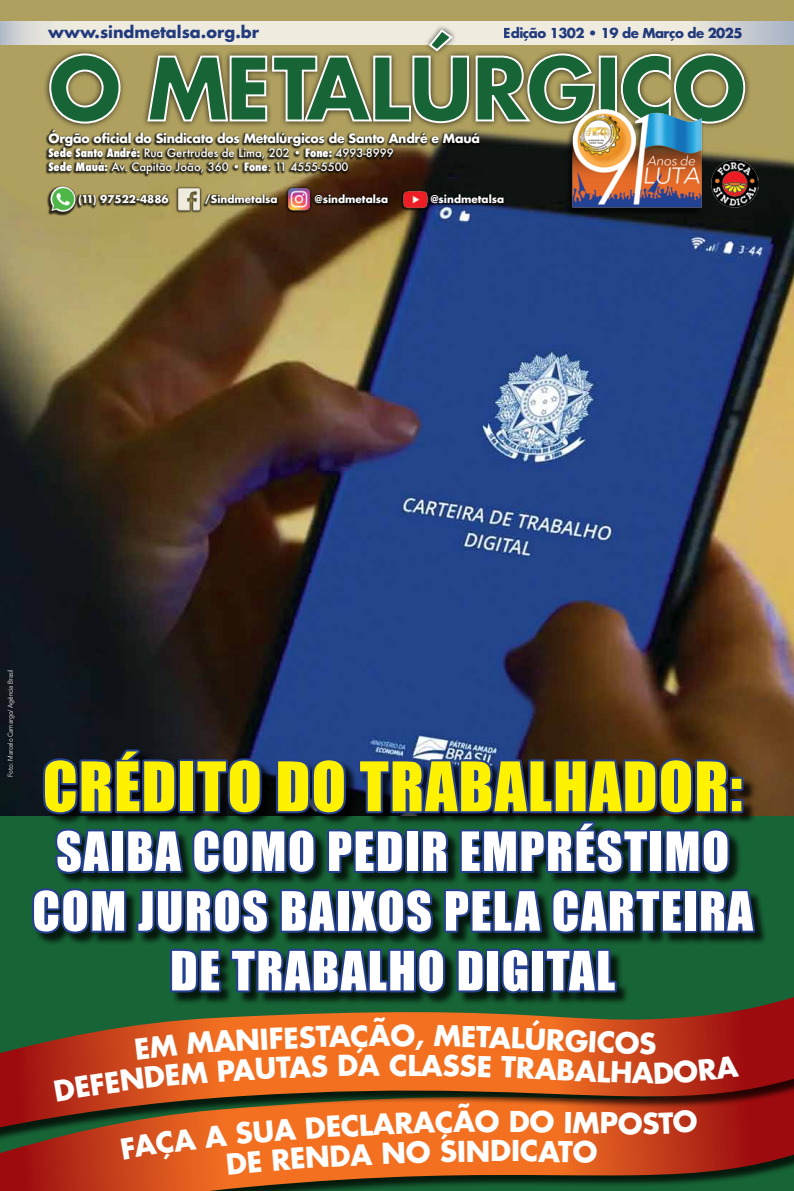
<style>
.page{position:relative;width:794px;height:1191px;background:#fff}
.page>*{position:absolute;margin:0;border:0;box-sizing:border-box;transform-origin:0 0}
.t1{font:700 84.7px "Futura";letter-spacing:-.02em;color:#176436}
.t2{font:63px "Impact";letter-spacing:.02em;color:#fff200}
.t3{font:50px/59.7px "Impact";letter-spacing:.03em;color:#fff;text-align:center}
.t4{font:700 28px "Futura";letter-spacing:-.01em;color:#fff}
.t5{font:700 16px "Futura";color:#25408f}
.t6{font:700 13.4px "Futura";letter-spacing:-.04em;color:#25408f}
.t7{font:700 12.5px "Futura";letter-spacing:-.02em;color:#fff}
.t8{font:500 11.3px/13.8px "Futura";color:#fff}
.t9{font:700 10.4px "Futura";color:#fff}
.t10{font:300 7px "Avenir";letter-spacing:-.01em;color:#fff;scale:.9 1}
.s1{font-weight:800;font-stretch:condensed}
</style>
<div class="page">
<img style="left:0;top:0;width:794px;height:816px">
<div style="left:0;top:816px;width:794px;height:375px;background:#176436"></div>
<svg style="left:0;top:1148px;width:794px;height:43px"></svg>
<svg style="left:0;top:21px;width:794px;height:23px;background:#d8d9d6"></svg>
<div style="left:75px;top:193px;width:95px;height:16px;background:#000;opacity:.75"></div>
<div style="left:202px;top:193px;width:77px;height:14px;background:#000;opacity:.75"></div>
<div style="left:312px;top:193px;width:77px;height:14px;background:#000;opacity:.75"></div>
<div style="left:427px;top:193px;width:78px;height:14px;background:#000;opacity:.75"></div>
<div style="left:47px;top:185px;width:31px;height:31px;background:#000;opacity:.75"></div>
<img style="left:48px;top:184px;width:29px;height:29px">
<div style="left:175px;top:187px;width:27px;height:27px;background:#afa05c"></div>
<img style="left:175px;top:184px;width:29px;height:29px">
<div style="left:285px;top:187px;width:27px;height:27px;background:#401f0c"></div>
<img style="left:285px;top:184px;width:29px;height:29px">
<div style="left:400px;top:189px;width:29px;height:22px;background:#000;opacity:.75"></div>
<img style="left:402px;top:186px;width:26px;height:26px">
<div style="left:43px;top:24px;width:708px;height:105px;background:#000;opacity:.75"></div>
<svg style="left:48px;top:52px;width:73px;height:73px;background:#78714f"></svg>
<svg style="left:146px;top:28px;width:450px;height:97px;background:#928b6d"></svg>
<div style="left:599px;top:56px;width:18px;height:65px;border:2px solid #fff"></div>
<svg style="left:620px;top:52px;width:126px;height:73px;background:#7c7452"></svg>
<div style="left:45px;top:128px;width:436px;height:50px;background:#000;opacity:.75"></div>
<div style="left:564px;top:109px;width:140px;height:108px;background:#000;opacity:.75"></div>
<img style="left:566px;top:106px;width:142px;height:103px">
<img style="left:710px;top:160px;width:48px;height:48px">
<svg style="left:29px;top:734px;width:729px;height:258px"></svg>
<div style="left:0;top:992px;width:794px;height:156px;background:#000;opacity:.75"></div>
<svg style="left:0;top:997px;width:794px;height:130px"></svg>
<svg style="left:643px;top:1109px;width:55px;height:25px"></svg>
<svg style="left:54px;top:1024px;width:543px;height:150px;background:#d6601f"></svg>
<svg style="left:611px;top:1031px;width:128px;height:52px;background:#b93117"></svg>
<h3 class="t5" style="left:48px;top:21px;width:212px">www.sindmetalsa.org.br</h3>
<p class="t6" style="left:504px;top:23px;width:240px">Edição 1302 • 19 de Março de 2025</p>
<h1 class="t1" style="left:48px;top:30px;width:700px">O METALÚRGICO</h1>
<p class="t7" style="left:48px;top:130px;width:433px">Órgão oficial do Sindicato dos Metalúrgicos de Santo André e Mauá</p>
<p class="t8" style="left:48px;top:146px;width:347px"><span class="s1">Sede Santo André:</span> Rua Gertrudes de Lima, 202 • <span class="s1">Fone:</span> 4993-8999<br><span class="s1">Sede Mauá:</span> Av. Capitão João, 360 • <span class="s1">Fone</span>: 11 4555-5500</p>
<p class="t9" style="left:78px;top:192px;width:92px">(11) 97522-4886</p>
<p class="t9" style="left:205px;top:192px;width:74px">/Sindmetalsa</p>
<p class="t9" style="left:315px;top:192px;width:75px">@sindmetalsa</p>
<p class="t9" style="left:431px;top:192px;width:75px">@sindmetalsa</p>
<p class="t10" style="left:6px;top:777px;width:121px;rotate:-90deg">Foto: Marcelo Camargo/ Agência Brasil</p>
<h2 class="t2" style="left:43px;top:737px;width:701px">CRÉDITO DO TRABALHADOR:</h2>
<h3 class="t3" style="left:32px;top:820px;width:722px">SAIBA COMO PEDIR EMPRÉSTIMO<br>COM JUROS BAIXOS PELA CARTEIRA<br>DE TRABALHO DIGITAl</h3>
<h3 class="t4" style="left:268px;top:1019px;width:63px;rotate:-2deg">FEST</h3>
<h3 class="t4" style="left:369px;top:1016px;width:57px">ÃO,</h3>
<h3 class="t4" style="left:526px;top:1018px;width:92px;rotate:3deg">ÚRGIC</h3>
<h3 class="t4" style="left:389px;top:1045px;width:34px">CL</h3>
<h3 class="t4" style="left:536px;top:1048px;width:77px;rotate:3deg">ABAL</h3>
<h3 class="t4" style="left:639px;top:1024px;width:19px">S</h3>
<h3 class="t4" style="left:475px;top:1102px;width:57px">O D</h3>
<h3 class="t4" style="left:530px;top:1102px;width:114px;rotate:1deg">O IMPO</h3>
<h3 class="t4" style="left:490px;top:1131px;width:50px">DIC</h3>
</div>
